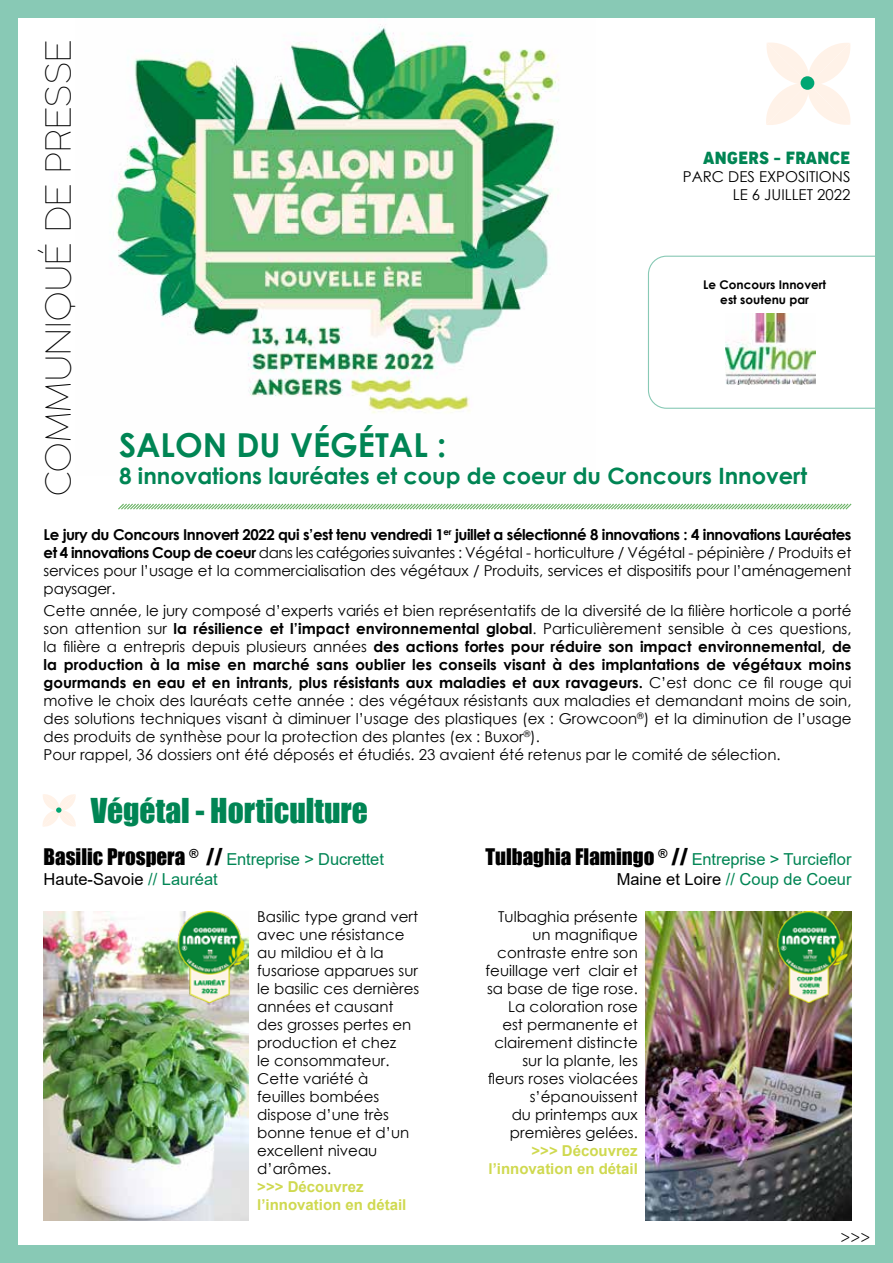
<style>
.page{position:relative;width:893px;height:1263px;background:#fff}
.page>*{position:absolute;margin:0;border:0;box-sizing:border-box;transform-origin:0 0}
.t1{font:100 34.5px "Cocogoose Pro";color:#000}
.t2{font:700 33px "Century Gothic";color:#008554}
.t3{font:31.5px "Impact";color:#008554}
.t4{font:700 22.5px "Century Gothic";color:#008554}
.t5{font:18px "Minion Pro";color:#000}
.t6{font:16.5px/19.8px "Arial";color:#008554}
.t7{font:16.5px "Cocogoose Narrow Trial";color:#008554}
.t8{font:15px/18px "Century Gothic";color:#000;text-align:right}
.t9{font:700 15px/18px "Arial";color:#cfd94f}
.t10{font:700 12px/14.4px "Century Gothic";color:#000;text-align:center}
.s1{font-weight:700}
.s2{font-family:"Impact";font-size:21px;color:#000}
.s3{color:#000}
</style>
<div class="page">
<img style="left:75px;top:17px;width:521px;height:397px">
<div style="left:876px;top:0;width:17px;height:1263px;background:#88c9b5"></div>
<svg style="left:118px;top:503px;width:734px;height:7px"></svg>
<svg style="left:766px;top:42px;width:85px;height:83px"></svg>
<div style="left:801px;top:76px;width:13px;height:14px;background:#00a673;border-radius:50%"></div>
<div style="left:0;top:0;width:17px;height:1263px;background:#88c9b5"></div>
<div style="left:0;top:0;width:893px;height:17px;background:#88c9b5"></div>
<div style="left:0;top:1246px;width:893px;height:17px;background:#88c9b5"></div>
<svg style="left:42px;top:794px;width:34px;height:33px"></svg>
<img style="left:43px;top:911px;width:206px;height:309px">
<img style="left:646px;top:911px;width:205px;height:309px">
<img style="left:162px;top:911px;width:87px;height:91px">
<img style="left:761px;top:911px;width:91px;height:91px">
<svg style="left:648px;top:256px;width:228px;height:153px"></svg>
<h1 class="t1" style="left:36px;top:496px;width:457px;rotate:-90deg">COMMUNIQUÉ DE PRESSE</h1>
<p class="t7" style="left:703px;top:147px;width:149px">ANGERS - FRANCE</p>
<p class="t8" style="left:683px;top:168px;width:169px">PARC DES EXPOSITIONS<br>LE 6 JUILLET 2022</p>
<p class="t10" style="left:703px;top:277px;width:124px">Le Concours Innovert est soutenu par</p>
<h2 class="t2" style="left:119px;top:420px;width:329px">SALON DU VÉGÉTAL :</h2>
<h3 class="t4" style="left:119px;top:459px;width:690px">8 innovations lauréates et coup de coeur du Concours Innovert</h3>
<p class="t8" style="left:44px;top:525px;width:809px;text-align:justify"><span class="s1">Le jury du Concours Innovert 2022 qui s’est tenu vendredi 1</span><sup>er</sup> <span class="s1">juillet a sélectionné 8 innovations : 4 innovations Lauréates et 4 innovations Coup de coeur</span> dans les catégories suivantes : Végétal - horticulture / Végétal - pépinière / Produits et services pour l’usage et la commercialisation des végétaux / Produits, services et dispositifs pour l’aménagement paysager.</p>
<p class="t8" style="left:44px;top:601px;width:809px;text-align:left">Cette année, le jury composé d’experts variés et bien représentatifs de la diversité de la filière horticole a porté son attention sur <span class="s1">la résilience et l’impact environnemental global</span>. Particulièrement sensible à ces questions, la filière a entrepris depuis plusieurs années <span class="s1">des actions fortes pour réduire son impact environnemental, de la production à la mise en marché sans oublier les conseils visant à des implantations de végétaux moins gourmands en eau et en intrants, plus résistants aux maladies et aux ravageurs.</span> C’est donc ce fil rouge qui motive le choix des lauréats cette année : des végétaux résistants aux maladies et demandant moins de soin, des solutions techniques visant à diminuer l’usage des plastiques (ex : Growcoon<sup>®</sup>) et la diminution de l’usage des produits de synthèse pour la protection des plantes (ex : Buxor<sup>®</sup>).<br>Pour rappel, 36 dossiers ont été déposés et étudiés. 23 avaient été retenus par le comité de sélection.</p>
<h3 class="t3" style="left:91px;top:786px;width:279px">Végétal - Horticulture</h3>
<p class="t6" style="left:44px;top:849px;width:342px"><span class="s2">Basilic Prospera</span> <sup>®</sup> <span class="s2">//</span> Entreprise &gt; Ducrettet<br><span class="s3">Haute-Savoie</span> // Lauréat</p>
<p class="t8" style="left:257px;top:908px;width:164px;text-align:left">Basilic type grand vert avec une résistance au mildiou et à la fusariose apparues sur le basilic ces dernières années et causant des grosses pertes en production et chez<br>le consommateur.<br>Cette variété à feuilles bombées dispose d’une très bonne tenue et d’un excellent niveau d’arômes.</p>
<p class="t9" style="left:257px;top:1178px;width:151px">&gt;&gt;&gt; Découvrez l’innovation en détail</p>
<p class="t6" style="left:485px;top:849px;width:368px;text-align:right"><span class="s2">Tulbaghia Flamingo</span> <sup>®</sup> <span class="s2">//</span> Entreprise &gt; Turcieflor<br><span class="s3">Maine et Loire</span> // Coup de Coeur</p>
<p class="t8" style="left:486px;top:908px;width:154px">Tulbaghia présente un magnifique contraste entre son feuillage vert clair et sa base de tige rose.<br>La coloration rose est permanente et clairement distincte sur la plante, les fleurs roses violacées s’épanouissent<br>du printemps aux premières gelées.</p>
<p class="t9" style="left:489px;top:1142px;width:151px;text-align:right">&gt;&gt;&gt; Découvrez l’innovation en détail</p>
<p class="t5" style="left:840px;top:1224px;width:31px">&gt;&gt;&gt;</p>
</div>
